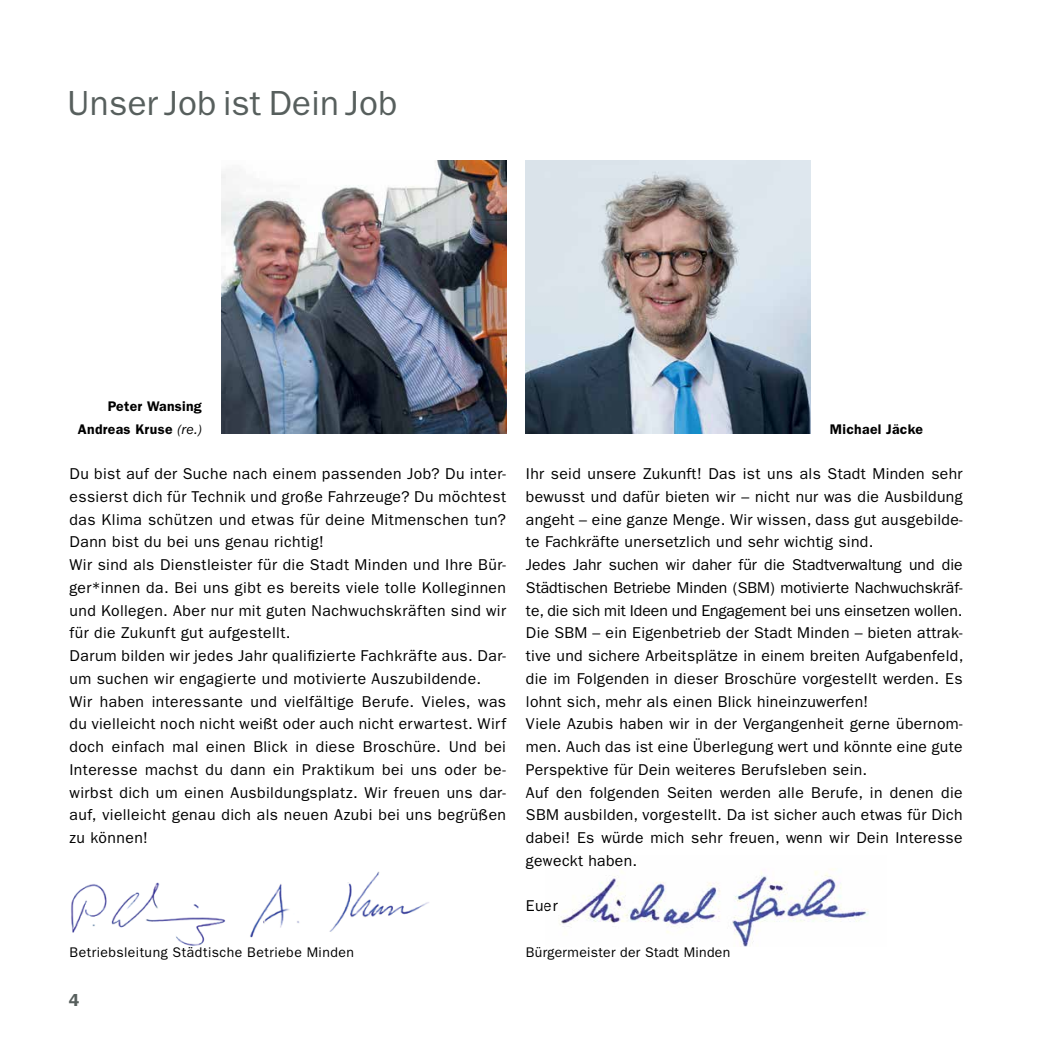
<style>
.page{position:relative;width:1042px;height:1042px;background:#fff}
.page>*{position:absolute;margin:0;border:0;box-sizing:border-box;transform-origin:0 0}
.t1{font:35px "Franklin Gothic LT";letter-spacing:.01em;color:#575f5d}
.t2{font:600 17.5px "Franklin Gothic LT";color:#575f5d}
.t3{font:15.75px/22.8px "Franklin Gothic LT";letter-spacing:.02em;color:#000}
.t4{font:14px "Franklin Gothic LT";letter-spacing:.03em;color:#000}
.t5{font:600 14px/22.8px "Franklin Gothic LT";letter-spacing:.02em;color:#000;text-align:right}
.s1{font-weight:400;font-style:italic}
</style>
<div class="page">
<img style="left:526px;top:161px;width:284px;height:273px">
<img style="left:222px;top:161px;width:284px;height:273px">
<img style="left:559px;top:869px;width:310px;height:77px">
<img style="left:250px;top:871px;width:179px;height:67px">
<img style="left:71px;top:882px;width:155px;height:64px">
<h1 class="t1" style="left:67px;top:83px;width:332px">U nser Job ist Dein Job</h1>
<p class="t5" style="left:78px;top:395px;width:125px">Peter Wansing<br>Andreas Kruse <span class="s1">(re.)</span></p>
<p class="t3" style="left:69px;top:462px;width:438px">Du bist auf der Suche nach einem passenden Job? Du inter&shy;essierst dich für Technik und große Fahrzeuge? Du möchtest das Klima schützen und etwas für deine Mitmenschen tun?<br>Dann bist du bei uns genau richtig!<br>Wir sind als Dienstleister für die Stadt Minden und Ihre Bür&shy;ger*innen da. Bei uns gibt es bereits viele tolle Kolleginnen und Kollegen. Aber nur mit guten Nachwuchskräften sind wir für die Zukunft gut aufgestellt.<br>Darum bilden wir jedes Jahr qualifizierte Fachkräfte aus. Dar&shy;um suchen wir engagierte und motivierte Auszubildende.<br>Wir haben interessante und vielfältige Berufe. Vieles, was du vielleicht noch nicht weißt oder auch nicht erwartest. Wirf doch einfach mal einen Blick in diese Broschüre. U nd bei Interesse machst du dann ein Praktikum bei uns oder be&shy;wirbst dich um einen Ausbildungsplatz. Wir freuen uns dar&shy;auf, vielleicht genau dich als neuen Azubi bei uns begrüßen zu können!</p>
<p class="t4" style="left:69px;top:944px;width:286px">Betriebsleitung Städtische Betriebe Minden</p>
<p class="t2" style="left:69px;top:989px;width:12px">4</p>
<p class="t5" style="left:830px;top:417px;width:95px">Michael Jäcke</p>
<p class="t3" style="left:526px;top:462px;width:439px">Ihr seid unsere Zukunft! Das ist uns als Stadt Minden sehr bewusst und dafür bieten wir – nicht nur was die Ausbildung angeht – eine ganze Menge. Wir wissen, dass gut ausgebilde&shy;te Fachkräfte unersetzlich und sehr wichtig sind.<br>Jedes Jahr suchen wir daher für die Stadtverwaltung und die Städtischen Betriebe Minden (SBM) motivierte Nachwuchskräf&shy;te, die sich mit Ideen und Engagement bei uns einsetzen wollen.<br>Die SBM – ein Eigenbetrieb der Stadt Minden – bieten attrak&shy;tive und sichere Arbeitsplätze in einem breiten Aufgabenfeld, die im Folgenden in dieser Broschüre vorgestellt werden. Es lohnt sich, mehr als einen Blick hineinzuwerfen!<br>Viele Azubis haben wir in der Vergangenheit gerne übernom&shy;men. Auch das ist eine Überlegung wert und könnte eine gute Perspektive für Dein weiteres Berufsleben sein.<br>Auf den folgenden Seiten werden alle Berufe, in denen die SBM ausbilden, vorgestellt. Da ist sicher auch etwas für Dich dabei! Es würde mich sehr freuen, wenn wir Dein Interesse geweckt haben.</p>
<p class="t3" style="left:526px;top:894px;width:33px">Euer</p>
<p class="t4" style="left:526px;top:944px;width:206px">Bürgermeister der Stadt Minden</p>
</div>
